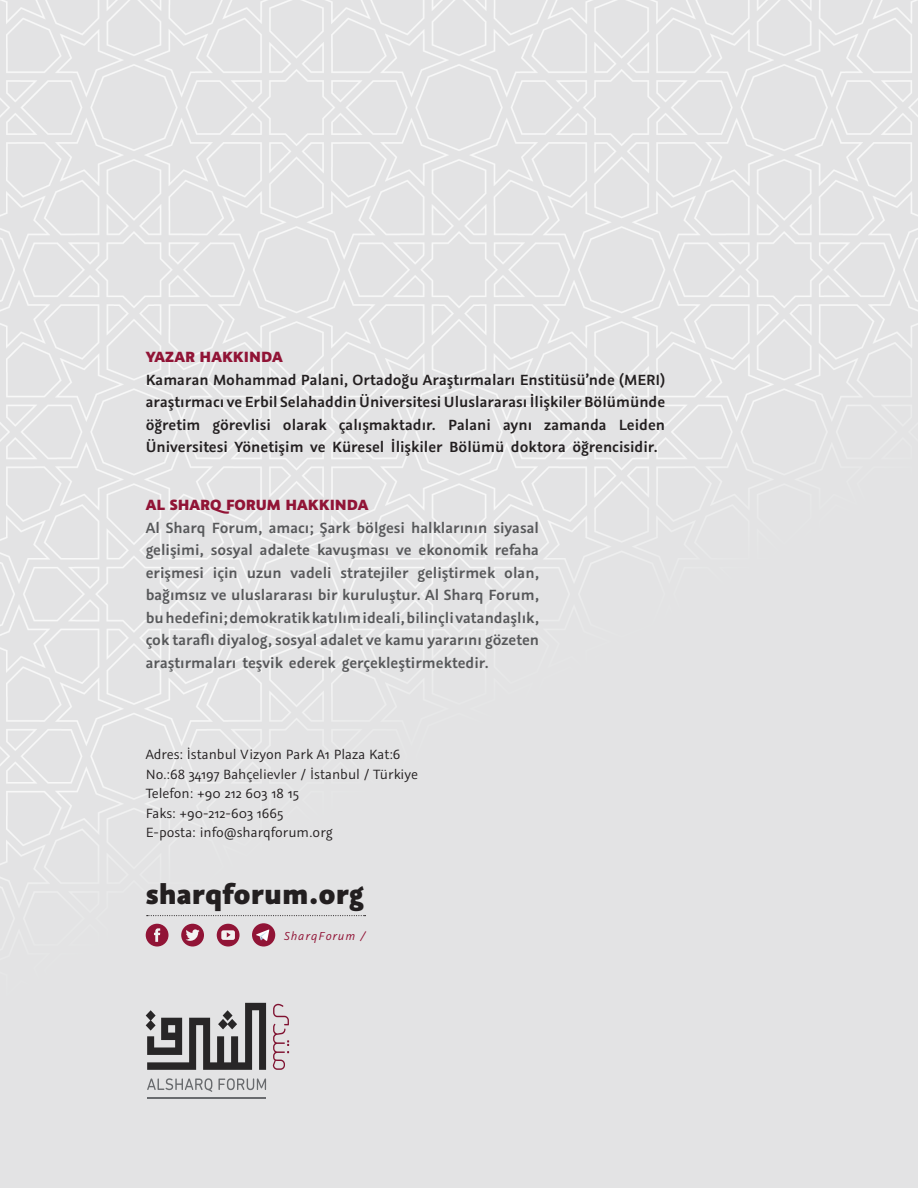
<style>
.page{position:relative;width:918px;height:1188px;background:#e3e3e4}
.page>*{position:absolute;margin:0;border:0;box-sizing:border-box;transform-origin:0 0}
.abstract{font:800 30.9px "Graublau Sans";color:#231f20}
.abstract-2{font:600 16.5px/22.5px "Graublau Sans";color:#57585a;text-align:justify}
.abstract-3{font:600 16.5px/22.5px "Graublau Sans";color:#231f20;text-align:justify}
.abstract-4{font:800 16.5px "Graublau Sans";color:#911436}
.abstract-5{font:15px "Graublau Sans";color:#231f20}
.abstract-6{font:italic 13.05px "Graublau Sans";letter-spacing:.07em;color:#911436}
</style>
<div class="page">
<svg style="left:146px;top:1003px;width:120px;height:67px;background:#919091"></svg>
<svg style="left:273px;top:1004px;width:16px;height:66px"></svg>
<svg style="left:147px;top:1078px;width:119px;height:14px;background:#c1c2c3"></svg>
<hr style="left:147px;top:1097px;width:119px;height:2px;background:#76787b">
<svg style="left:147px;top:915px;width:219px;height:1px"></svg>
<div style="left:146px;top:924px;width:23px;height:23px;background:#911436;border-radius:50%"></div>
<svg style="left:154px;top:928px;width:6px;height:14px"></svg>
<div style="left:217px;top:924px;width:23px;height:23px;background:#911436;border-radius:50%"></div>
<svg style="left:221px;top:930px;width:14px;height:10px"></svg>
<div style="left:181px;top:924px;width:23px;height:23px;background:#911436;border-radius:50%"></div>
<svg style="left:186px;top:929px;width:14px;height:12px"></svg>
<div style="left:252px;top:923px;width:23px;height:24px;background:#911436;border-radius:50%"></div>
<svg style="left:256px;top:929px;width:13px;height:12px"></svg>
<p class="abstract-4" style="left:146px;top:346px;width:139px">YAZAR HAKKINDA</p>
<p class="abstract-3" style="left:146px;top:368px;width:521px">Kamaran Mohammad Palani, Ortadoğu Araştırmaları Enstitüsü’nde (MERI) araştırmacı ve Erbil Selahaddin Üniversitesi Uluslararası İlişkiler Bölü mü nde öğretim görevlisi olarak çalışmaktadır. Palani aynı zamanda Leiden Üniversitesi Yönetişim ve Kü resel İlişkiler Bölü mü doktora öğrencisidir.</p>
<p class="abstract-4" style="left:146px;top:494px;width:224px">AL SHARQ FORUM HAKKINDA</p>
<p class="abstract-2" style="left:146px;top:516px;width:395px">Al Sharq Forum, amacı; Şark bölgesi halklarının siyasal gelişimi, sosyal adalete kavuşması ve ekonomik refaha erişmesi için uzun vadeli stratejiler geliştirmek olan, bağımsız ve uluslararası bir kuruluştur. Al Sharq Forum, bu hedefini; demokratik katılım ideali, bilinçli vatandaşlık, çok taraflı diyalog, sosyal adalet ve kamu yararını gözeten araştırmaları teşvik ederek gerçekleştirmektedir.</p>
<p class="abstract-5" style="left:146px;top:745px;width:256px">Adres: İstanbul Vizyon Park A1 Plaza Kat:6</p>
<p class="abstract-5" style="left:146px;top:765px;width:274px">No.:68 34197 Bahçelievler / İstanbul / Türkiye</p>
<p class="abstract-5" style="left:146px;top:784px;width:155px">Telefon: +90 212 603 18 15</p>
<p class="abstract-5" style="left:146px;top:804px;width:139px">Faks: +90-212-603 1665</p>
<p class="abstract-5" style="left:146px;top:823px;width:189px">E-posta: info@sharqforum.org</p>
<p class="abstract" style="left:146px;top:873px;width:220px">sharqforum.org</p>
<p class="abstract-6" style="left:284px;top:928px;width:82px">SharqForum /</p>
</div>
